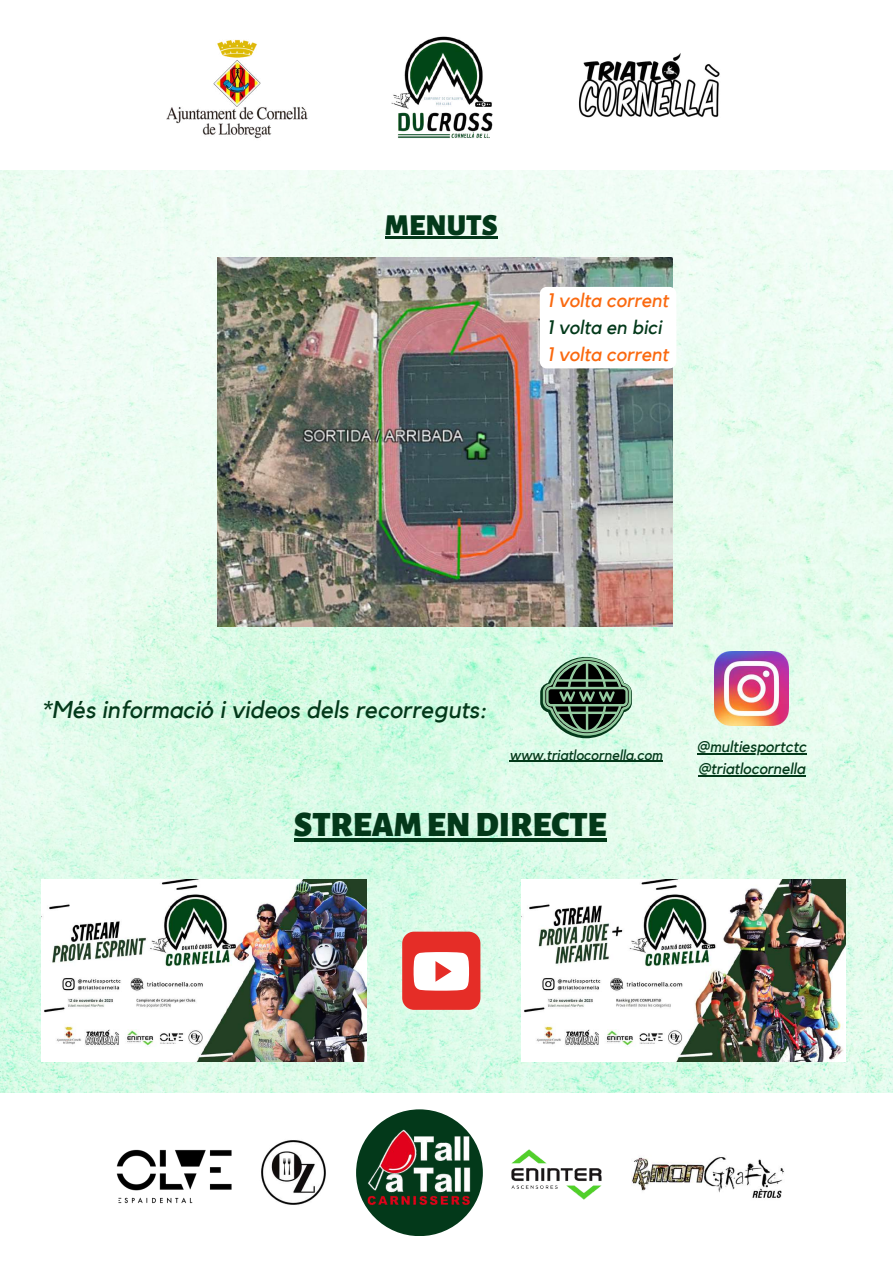
<style>
.page{position:relative;width:893px;height:1263px;background:#fff}
.page>*{position:absolute;margin:0;border:0;box-sizing:border-box;transform-origin:0 0}
.t1{font:900 35.1px "Alegreya Sans SC";color:#03391a}
.t2{font:900 30px "Alegreya Sans SC";color:#03391a}
.t3{font:italic 24.22px "Kollektif";color:#03391a}
.t4{font:italic 19.5px "Kollektif";color:#fa690f}
.t5{font:italic 19.5px "Kollektif";color:#03391a}
.t6{font:italic 15.67px/21.9px "Kollektif";color:#03391a}
.t7{font:italic 14.48px "Kollektif";color:#03391a}
</style>
<div class="page">
<img style="left:0;top:170px;width:893px;height:923px">
<img style="left:217px;top:258px;width:456px;height:368px">
<img style="left:261px;top:1140px;width:65px;height:65px">
<img style="left:511px;top:1149px;width:91px;height:51px">
<img style="left:116px;top:1149px;width:116px;height:55px">
<div style="left:356px;top:1109px;width:127px;height:127px;background:#03391a;border-radius:50%"></div>
<img style="left:364px;top:1129px;width:110px;height:79px">
<img style="left:631px;top:1157px;width:153px;height:42px">
<img style="left:166px;top:39px;width:142px;height:100px">
<img style="left:578px;top:53px;width:142px;height:65px">
<img style="left:391px;top:36px;width:102px;height:102px">
<img style="left:715px;top:652px;width:73px;height:73px">
<div style="left:402px;top:932px;width:78px;height:78px;background:#e52d27;border-radius:12px"></div>
<svg style="left:413px;top:952px;width:56px;height:39px;background:#fbe0df"></svg>
<svg style="left:540px;top:657px;width:92px;height:81px;background:#6a8772"></svg>
<img style="left:521px;top:879px;width:325px;height:183px">
<img style="left:42px;top:879px;width:324px;height:183px">
<hr style="left:385px;top:236px;width:113px;height:3px;background:#03391a">
<svg style="left:540px;top:287px;width:136px;height:81px"></svg>
<hr style="left:294px;top:839px;width:312px;height:3px;background:#03391a">
<hr style="left:697px;top:753px;width:109px;height:1px;background:#03391a">
<hr style="left:698px;top:775px;width:107px;height:1px;background:#03391a">
<hr style="left:509px;top:761px;width:153px;height:1px;background:#03391a">
<p class="t2" style="left:385px;top:210px;width:114px">MENUTS</p>
<p class="t4" style="left:547px;top:291px;width:122px">1 volta corrent</p>
<p class="t5" style="left:547px;top:318px;width:115px">1 volta en bici</p>
<p class="t4" style="left:547px;top:345px;width:122px">1 volta corrent</p>
<p class="t3" style="left:42px;top:698px;width:447px">*Més informació i videos dels recorreguts:</p>
<p class="t7" style="left:509px;top:748px;width:155px">www.triatlocornella.com</p>
<h1 class="t1" style="left:294px;top:808px;width:314px">STREAM ENDIRECTE</h1>
<p class="t6" style="left:697px;top:736px;width:111px">@multiesportctc @triatlocornella</p>
</div>
